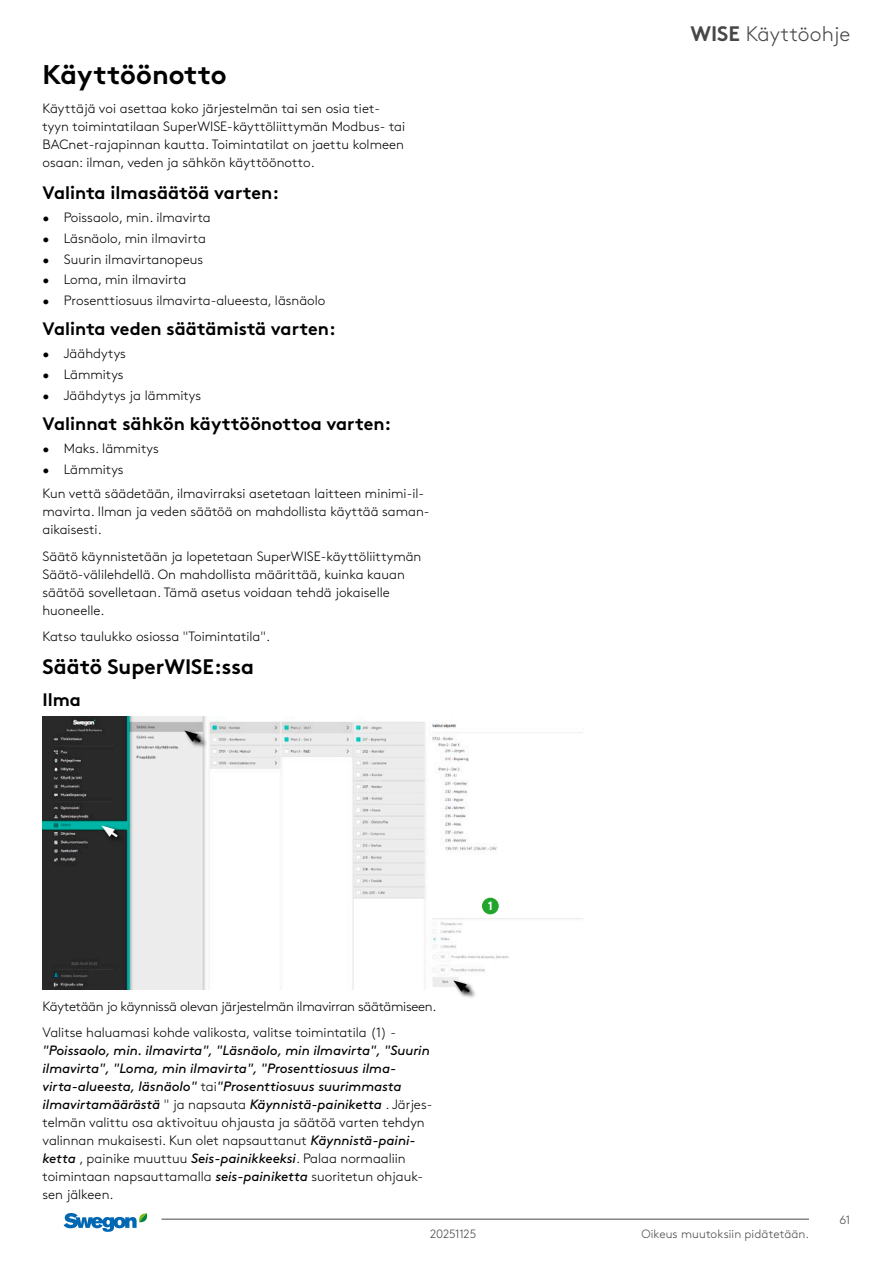
<style>
.page{position:relative;width:893px;height:1263px;background:#fff}
.page>*{position:absolute;margin:0;border:0;box-sizing:border-box;transform-origin:0 0}
.t1{font:700 27px "Swegon Brown";color:#000}
.t2{font:700 21px "Swegon Brown";color:#000}
.t3{font:300 21px "Swegon Brown";color:#464846}
.t4{font:700 18px "Swegon Brown";color:#000}
.t5{font:300 13.5px/18px "Swegon Brown";color:#000}
.t6{font:italic 13.5px/18px "Swegon Brown";letter-spacing:-.005em;color:#000}
.t7{font:300 13.5px/26.5px "Swegon Brown";letter-spacing:-.02em;color:#000}
.t8{font:300 12px "Swegon Brown";letter-spacing:.005em;color:#464846}
.t9{font:300 12px "Swegon Brown";letter-spacing:-.02em;color:#464846}
.t10{font:700 12px "Swegon Brown";color:#fff}
.s1{font-weight:300;font-style:normal}
.s2{font-weight:700}
</style>
<div class="page">
<hr style="left:162px;top:1219px;width:647px;height:1px;background:#464846">
<svg style="left:64px;top:1213px;width:84px;height:19px"></svg>
<img style="left:43px;top:717px;width:540px;height:273px">
<div style="left:481px;top:897px;width:18px;height:18px;background:#22a52c;border-radius:50%"></div>
<div style="left:481px;top:897px;width:19px;height:18px;border:1px solid #fff;border-radius:50%"></div>
<svg style="left:101px;top:824px;width:24px;height:20px"></svg>
<svg style="left:184px;top:729px;width:24px;height:20px"></svg>
<svg style="left:461px;top:980px;width:16px;height:18px"></svg>
<svg style="left:99px;top:821px;width:21px;height:19px"></svg>
<svg style="left:182px;top:727px;width:21px;height:18px"></svg>
<svg style="left:451px;top:977px;width:21px;height:18px"></svg>
<h1 class="t1" style="left:43px;top:53px;width:186px">Käyttöönotto</h1>
<p class="t5" style="left:43px;top:98px;width:364px">Käyttäjä voi asettaa koko järjestelmän tai sen osia tiet&shy;tyyn toimintatilaan SuperWISE-käyttöliittymän Modbus- tai BACnet-rajapinnan kautta. Toimintatilat on jaettu kolmeen osaan: ilman, veden ja sähkön käyttöönotto.</p>
<h3 class="t4" style="left:43px;top:178px;width:238px">Valinta ilmasäätöä varten:</h3>
<p class="t5" style="left:43px;top:207px;width:170px">• Poissaolo, min. ilmavirta</p>
<p class="t5" style="left:43px;top:228px;width:165px">• Läsnäolo, min ilmavirta</p>
<p class="t5" style="left:43px;top:249px;width:162px">• Suurin ilmavirtanopeus</p>
<p class="t5" style="left:43px;top:270px;width:145px">• Loma, min ilmavirta</p>
<p class="t5" style="left:43px;top:290px;width:284px">• Prosenttiosuus ilmavirta-alueesta, läsnäolo</p>
<h3 class="t4" style="left:43px;top:315px;width:295px">Valinta veden säätämistä varten:</h3>
<p class="t5" style="left:43px;top:344px;width:85px">• Jäähdytys</p>
<p class="t5" style="left:43px;top:364px;width:83px">• Lämmitys</p>
<p class="t5" style="left:43px;top:385px;width:160px">• Jäähdytys ja lämmitys</p>
<h3 class="t4" style="left:43px;top:409px;width:350px">Valinnat sähkön käyttöönottoa varten:</h3>
<p class="t5" style="left:43px;top:438px;width:118px">• Maks. lämmitys</p>
<p class="t5" style="left:43px;top:456px;width:383px;line-height:24.5px">• Lämmitys<br>Kun vettä säädetään, ilmavirraksi asetetaan laitteen minimi-il-</p>
<p class="t5" style="left:43px;top:502px;width:388px">mavirta. Ilman ja veden säätöä on mahdollista käyttää saman&shy;aikaisesti.</p>
<p class="t5" style="left:43px;top:546px;width:380px">Säätö käynnistetään ja lopetetaan SuperWISE-käyttöliittymän Säätö-välilehdellä. On mahdollista määrittää, kuinka kauan säätöä sovelletaan. Tämä asetus voidaan tehdä jokaiselle huoneelle.</p>
<p class="t5" style="left:43px;top:627px;width:229px">Katso taulukko osiossa "Toimintatila".</p>
<h2 class="t2" style="left:43px;top:649px;width:213px">Säätö SuperWISE:ssa</h2>
<h3 class="t4" style="left:43px;top:685px;width:40px">Ilma</h3>
<p class="t7" style="left:43px;top:992px;width:396px">Käytetään jo käynnissä olevan järjestelmän ilmavirran säätämiseen.<br>Valitse haluamasi kohde valikosta, valitse toimintatila (1) -</p>
<p class="t6" style="left:43px;top:1040px;width:391px">"Poissaolo, min. ilmavirta", "Läsnäolo, min ilmavirta", "Suurin ilmavirta", "Loma, min ilmavirta", "Prosenttiosuus ilma&shy;virta-alueesta, läsnäolo" <span class="s1">tai</span>"Prosenttiosuus suurimmasta ilmavirtamäärästä <span class="s1">" ja napsauta</span> Käynnistä-painiketta <span class="s1">. Järjes&shy;telmän valittu osa aktivoituu ohjausta ja säätöä varten tehdyn valinnan mukaisesti. Kun olet napsauttanut</span> Käynnistä-paini&shy;ketta <span class="s1">, painike muuttuu</span> Seis-painikkeeksi<span class="s1">. Palaa normaaliin toimintaan napsauttamalla</span> seis-painiketta <span class="s1">suoritetun ohjauk&shy;sen jälkeen.</span></p>
<p class="t10" style="left:488px;top:896px;width:7px">1</p>
<h2 class="t3" style="left:690px;top:18px;width:162px"><span class="s2">WISE</span> Käyttöohje</h2>
<p class="t8" style="left:840px;top:1211px;width:12px">61</p>
<p class="t9" style="left:430px;top:1225px;width:48px">20251125</p>
<p class="t8" style="left:641px;top:1225px;width:169px">Oikeus muutoksiin pidätetään.</p>
</div>
